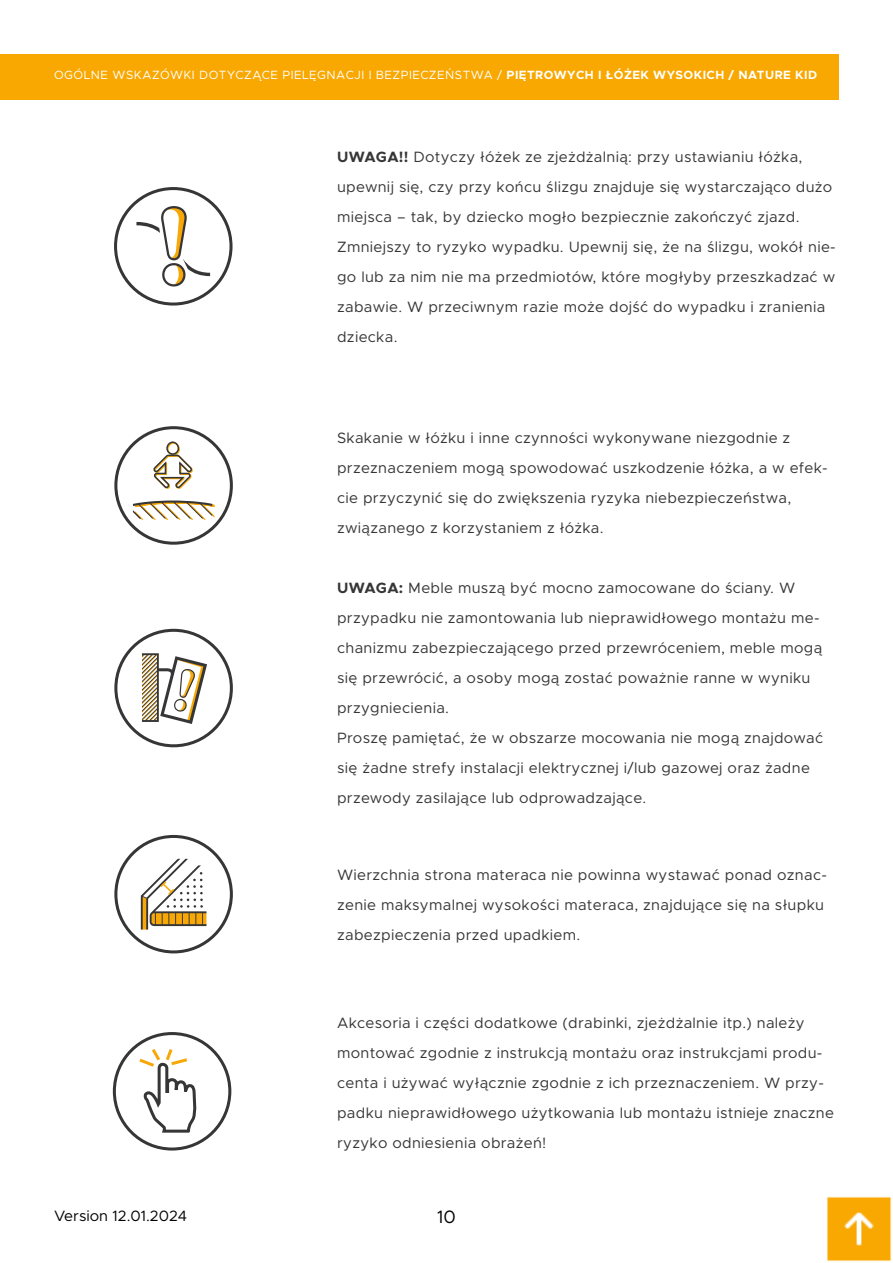
<style>
.page{position:relative;width:893px;height:1263px;background:#fff}
.page>*{position:absolute;margin:0;border:0;box-sizing:border-box;transform-origin:0 0}
.t1{font:18px "Metropolis";color:#000}
.t2{font:15px/30px "Metropolis";letter-spacing:.02em;color:#363636}
.t3{font:15px "Metropolis";color:#000}
.t4{font:12px "Metropolis";letter-spacing:.04em;color:#fff}
.s1{font-weight:700}
</style>
<div class="page">
<div style="left:0;top:54px;width:839px;height:45px;background:#f8a800"></div>
<div style="left:114px;top:835px;width:119px;height:118px;border:3px solid #363636;border-radius:50%"></div>
<svg style="left:141px;top:859px;width:65px;height:70px"></svg>
<div style="left:113px;top:1032px;width:118px;height:118px;border:3px solid #363636;border-radius:50%"></div>
<svg style="left:136px;top:1045px;width:62px;height:106px"></svg>
<div style="left:114px;top:187px;width:119px;height:119px;border:3px solid #363636;border-radius:50%"></div>
<svg style="left:136px;top:206px;width:74px;height:80px"></svg>
<div style="left:114px;top:629px;width:119px;height:118px;border:3px solid #363636;border-radius:50%"></div>
<svg style="left:142px;top:653px;width:65px;height:71px"></svg>
<div style="left:114px;top:426px;width:119px;height:119px;border:3px solid #363636;border-radius:50%"></div>
<div style="left:167px;top:442px;width:13px;height:14px;border:2px solid #f7a807;border-radius:50%"></div>
<svg style="left:153px;top:453px;width:40px;height:36px"></svg>
<div style="left:166px;top:441px;width:13px;height:14px;border:2px solid #363636;border-radius:50%"></div>
<svg style="left:133px;top:500px;width:81px;height:20px"></svg>
<img style="left:827px;top:1197px;width:64px;height:64px">
<p class="t4" style="left:54px;top:68px;width:765px">OGÓLNE WSKAZÓWKI DOTYCZĄCE PIELĘGNACJI I BEZPIECZEŃSTWA / <span class="s1">PIĘTROWYCH I ŁÓŻEK WYSOKICH / NATURE KID</span></p>
<p class="t2" style="left:337px;top:142px;width:500px"><span class="s1">UWAGA!!</span> Dotyczy łóżek ze zjeżdżalnią: przy ustawianiu łóżka, upewnij się, czy przy końcu ślizgu znajduje się wystarczająco dużo miejsca – tak, by dziecko mogło bezpiecznie zakończyć zjazd.<br>Zmniejszy to ryzyko wypadku. Upewnij się, że na ślizgu, wokół nie&shy;go lub za nim nie ma przedmiotów, które mogłyby przeszkadzać w zabawie. W przeciwnym razie może dojść do wypadku i zranienia dziecka.</p>
<p class="t2" style="left:337px;top:423px;width:492px">Skakanie w łóżku i inne czynności wykonywane niezgodnie z przeznaczeniem mogą spowodować uszkodzenie łóżka, a w efek&shy;cie przyczynić się do zwiększenia ryzyka niebezpieczeństwa, związanego z korzystaniem z łóżka.</p>
<p class="t2" style="left:337px;top:572px;width:488px"><span class="s1">UWAGA:</span> Meble muszą być mocno zamocowane do ściany. W przypadku nie zamontowania lub nieprawidłowego montażu me&shy;chanizmu zabezpieczającego przed przewróceniem, meble mogą się przewrócić, a osoby mogą zostać poważnie ranne w wyniku przygniecienia.<br>Proszę pamiętać, że w obszarze mocowania nie mogą znajdować się żadne strefy instalacji elektrycznej i/lub gazowej oraz żadne przewody zasilające lub odprowadzające.</p>
<p class="t2" style="left:337px;top:860px;width:491px">Wierzchnia strona materaca nie powinna wystawać ponad oznac&shy;zenie maksymalnej wysokości materaca, znajdujące się na słupku zabezpieczenia przed upadkiem.</p>
<p class="t2" style="left:337px;top:1007px;width:498px">Akcesoria i części dodatkowe (drabinki, zjeżdżalnie itp.) należy montować zgodnie z instrukcją montażu oraz instrukcjami produ&shy;centa i używać wyłącznie zgodnie z ich przeznaczeniem. W przy&shy;padku nieprawidłowego użytkowania lub montażu istnieje znaczne ryzyko odniesienia obrażeń!</p>
<p class="t3" style="left:54px;top:1206px;width:135px">Version 12.01.2024</p>
<p class="t1" style="left:437px;top:1206px;width:20px">10</p>
</div>
